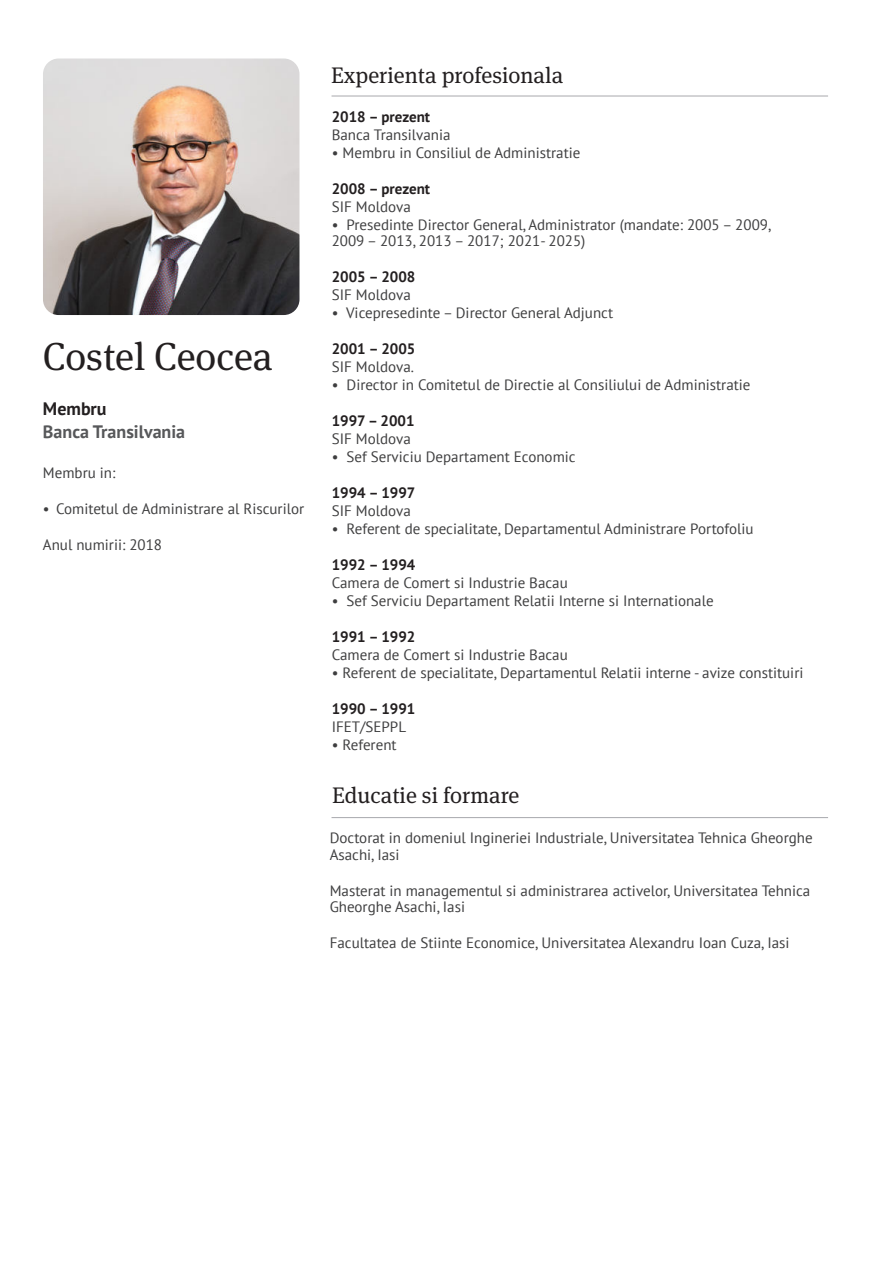
<style>
.page{position:relative;width:893px;height:1263px;background:#fff}
.page>*{position:absolute;margin:0;border:0;box-sizing:border-box;transform-origin:0 0}
.t1{font:39px "Meta Serif Pro";color:#231f20}
.t2{font:22.5px "Meta Serif Pro";color:#231f20}
.t3{font:700 18px "PT Sans";color:#57585a}
.t4{font:700 18px "PT Sans";color:#231f20}
.t5{font:15px/18px "PT Sans";color:#3e3e3f}
.t6{font:700 15px "PT Sans";color:#231f20}
</style>
<div class="page">
<img style="left:43px;top:58px;width:256px;height:257px">
<hr style="left:332px;top:96px;width:496px;height:1px;background:#a8a9ad">
<hr style="left:332px;top:817px;width:496px;height:1px;background:#a8a9ad">
<h1 class="t1" style="left:43px;top:342px;width:231px">Costel Ceocea</h1>
<p class="t4" style="left:43px;top:402px;width:65px">Membru</p>
<p class="t3" style="left:43px;top:425px;width:144px">Banca Transilvania</p>
<p class="t5" style="left:43px;top:465px;width:74px">Membru in:</p>
<p class="t5" style="left:43px;top:501px;width:263px">ï Comitetul de Administrare al Riscurilor</p>
<p class="t5" style="left:43px;top:537px;width:121px">Anul numirii: 2018</p>
<h2 class="t2" style="left:331px;top:66px;width:234px">Experienta profesionala</h2>
<p class="t6" style="left:332px;top:111px;width:100px">2018 – prezent</p>
<p class="t5" style="left:332px;top:127px;width:250px">Banca Transilvania<br>ï Membru in Consiliul de Administratie</p>
<p class="t6" style="left:332px;top:183px;width:100px">2008 – prezent</p>
<p class="t5" style="left:332px;top:199px;width:441px">SIF Moldova<br>ï Presedinte Director General, Administrator (mandate: 2005 – 2009,</p>
<p class="t5" style="left:332px;top:233px;width:255px">2009 – 2013, 2013 – 2017; 2021- 2025)</p>
<p class="t6" style="left:332px;top:271px;width:85px">2005 – 2008</p>
<p class="t5" style="left:332px;top:287px;width:283px">SIF Moldova<br>ï Vicepresedinte – Director General Adjunct</p>
<p class="t6" style="left:332px;top:343px;width:85px">2001 – 2005</p>
<p class="t5" style="left:332px;top:359px;width:420px">SIF Moldova.<br>ï Director in Comitetul de Directie al Consiliului de Administratie</p>
<p class="t6" style="left:332px;top:415px;width:84px">1997 – 2001</p>
<p class="t5" style="left:332px;top:431px;width:245px">SIF Moldova<br>ï Sef Serviciu Departament Economic</p>
<p class="t6" style="left:332px;top:487px;width:85px">1994 – 1997</p>
<p class="t5" style="left:332px;top:503px;width:423px">SIF Moldova<br>ï Referent de specialitate, Departamentul Administrare Portofoliu</p>
<p class="t6" style="left:332px;top:559px;width:85px">1992 – 1994</p>
<p class="t5" style="left:332px;top:575px;width:383px">Camera de Comert si Industrie Bacau<br>ï Sef Serviciu Departament Relatii Interne si Internationale</p>
<p class="t6" style="left:332px;top:631px;width:85px">1991 – 1992</p>
<p class="t5" style="left:332px;top:647px;width:473px">Camera de Comert si Industrie Bacau<br>ï Referent de specialitate, Departamentul Relatii interne - avize constituiri</p>
<p class="t6" style="left:332px;top:703px;width:85px">1990 – 1991</p>
<p class="t5" style="left:332px;top:719px;width:76px">IFET/SEPPL ï Referent</p>
<h2 class="t2" style="left:332px;top:787px;width:189px">Educatie si formare</h2>
<p class="t5" style="left:330px;top:831px;width:484px;line-height:16.5px">Doctorat in domeniul Ingineriei Industriale, Universitatea Tehnica Gheorghe<br>Asachi, Iasi</p>
<p class="t5" style="left:330px;top:884px;width:482px;line-height:16.5px">Masterat in managementul si administrarea activelor, Universitatea Tehnica<br>Gheorghe Asachi, Iasi</p>
<p class="t5" style="left:330px;top:935px;width:461px">Facultatea de Stiinte Economice, Universitatea Alexandru Ioan Cuza, Iasi</p>
</div>
